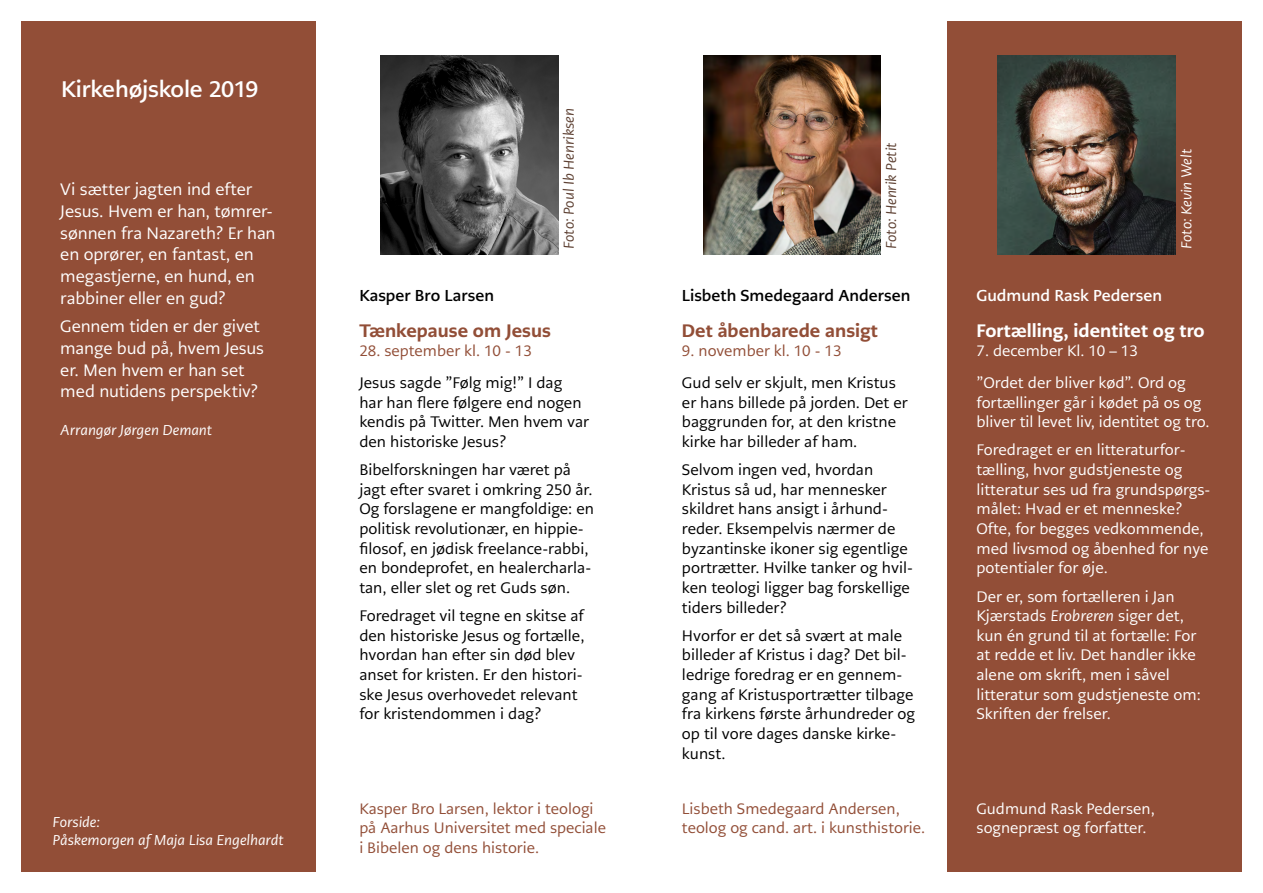
<style>
.page{position:relative;width:1263px;height:893px;background:#fff}
.page>*{position:absolute;margin:0;border:0;box-sizing:border-box;transform-origin:0 0}
.t1{font:700 22.5px "PMN Caecilia Sans Text";letter-spacing:-.01em;color:#fff}
.t2{font:800 18px "PMN Caecilia Sans Text";color:#924e37}
.t3{font:800 18px "PMN Caecilia Sans Text";color:#fff}
.t4{font:16.5px/21.8px "PMN Caecilia Sans Text";letter-spacing:-.01em;color:#fff}
.t5{font:700 15.75px "PMN Caecilia Sans Text";color:#000}
.t6{font:700 15.75px "PMN Caecilia Sans Text";color:#fff}
.t7{font:15.15px/19.6px "PMN Caecilia Sans Text";color:#000}
.t8{font:15.15px/19.6px "PMN Caecilia Sans Text";color:#fff}
.t9{font:15px/19.5px "PMN Caecilia Sans Text";color:#924e37}
.t10{font:15px/19.5px "PMN Caecilia Sans Text";color:#fff}
.t11{font:italic 14.25px/17.1px "PMN Caecilia Sans Text";letter-spacing:-.005em;color:#fff}
.t12{font:italic 14.25px "PMN Caecilia Sans Text";letter-spacing:-.005em;color:#5e4133}
.s1{font-style:italic}
</style>
<div class="page">
<div style="left:21px;top:21px;width:295px;height:851px;background:#924e37"></div>
<div style="left:947px;top:21px;width:295px;height:851px;background:#924e37"></div>
<img style="left:381px;top:55px;width:177px;height:199px">
<img style="left:703px;top:55px;width:178px;height:199px">
<img style="left:998px;top:55px;width:177px;height:199px">
<h1 class="t1" style="left:61px;top:75px;width:199px">Kirkehøjskole 2019</h1>
<p class="t4" style="left:60px;top:178px;width:217px">Vi sætter jagten ind efter<br>Jesus. Hvem er han, tømrer&shy;sønnen fra Nazareth? Er han en oprører, en fantast, en megastjerne, en hund, en rabbiner eller en gud?</p>
<p class="t4" style="left:60px;top:315px;width:205px">Gennem tiden er der givet mange bud på, hvem Jesus er. Men hvem er han set med nutidens perspektiv?</p>
<p class="t11" style="left:60px;top:422px;width:153px">Arrangør Jørgen Demant</p>
<p class="t11" style="left:53px;top:814px;width:232px">Forside:<br>Påskemorgen af Maja Lisa Engelhardt</p>
<p class="t12" style="left:560px;top:249px;width:142px;rotate:-90deg">Foto: Poul Ib Henriksen</p>
<p class="t5" style="left:359px;top:285px;width:136px">Kasper Bro Larsen</p>
<p class="t2" style="left:359px;top:318px;width:193px">Tænkepause om Jesus</p>
<p class="t9" style="left:359px;top:341px;width:174px">28. september kl. 10 - 13</p>
<p class="t7" style="left:359px;top:373px;width:231px">Jesus sagde ”Følg mig!” I dag har han flere følgere end nogen kendis på Twitter. Men hvem var den historiske Jesus?</p>
<p class="t7" style="left:359px;top:460px;width:236px">Bibelforskningen har været på jagt efter svaret i omkring 250 år.<br>Og forslagene er mangfoldige: en politisk revolutionær, en hippie&shy;filosof, en jødisk freelance-rabbi, en bondeprofet, en healercharla&shy;tan, eller slet og ret Guds søn.</p>
<p class="t7" style="left:359px;top:606px;width:227px">Foredraget vil tegne en skitse af den historiske Jesus og fortælle, hvordan han efter sin død blev anset for kristen. Er den histori&shy;ske Jesus overhovedet relevant for kristendommen i dag?</p>
<p class="t9" style="left:359px;top:799px;width:248px">Kasper Bro Larsen, lektor i teologi på Aarhus Universitet med speciale i Bibelen og dens historie.</p>
<p class="t12" style="left:882px;top:249px;width:108px;rotate:-90deg">Foto: Henrik Petit</p>
<p class="t11" style="left:1178px;top:249px;width:101px;rotate:-90deg">Foto: Kevin Welt</p>
<p class="t5" style="left:682px;top:285px;width:230px">Lisbeth Smedegaard Andersen</p>
<p class="t2" style="left:682px;top:318px;width:198px">Det åbenbarede ansigt</p>
<p class="t9" style="left:682px;top:341px;width:161px">9. november kl. 10 - 13</p>
<p class="t7" style="left:682px;top:373px;width:227px">Gud selv er skjult, men Kristus er hans billede på jorden. Det er baggrunden for, at den kristne kirke har billeder af ham.</p>
<p class="t7" style="left:682px;top:460px;width:232px">Selvom ingen ved, hvordan<br>Kristus så ud, har mennesker skildret hans ansigt i århund&shy;reder. Eksempelvis nærmer de byzantinske ikoner sig egentlige portrætter. Hvilke tanker og hvil&shy;ken teologi ligger bag forskellige tiders billeder?</p>
<p class="t7" style="left:682px;top:626px;width:235px">Hvorfor er det så svært at male billeder af Kristus i dag? Det bil&shy;ledrige foredrag er en gennem&shy;gang af Kristusportrætter tilbage fra kirkens første århundreder og op til vore dages danske kirke&shy;kunst.</p>
<p class="t6" style="left:976px;top:285px;width:187px">Gudmund Rask Pedersen</p>
<p class="t3" style="left:976px;top:318px;width:230px">Fortælling, identitet og tro</p>
<p class="t10" style="left:976px;top:341px;width:163px">7. december Kl. 10 – 13</p>
<p class="t8" style="left:976px;top:373px;width:235px">”Ordet der bliver kød”. Ord og fortællinger går i kødet på os og bliver til levet liv, identitet og tro.</p>
<p class="t8" style="left:976px;top:440px;width:235px">Foredraget er en litteraturfor&shy;tælling, hvor gudstjeneste og litteratur ses ud fra grundspørgs&shy;målet: Hvad er et menneske?<br>Ofte, for begges vedkommende, med livsmod og åbenhed for nye potentialer for øje.</p>
<p class="t8" style="left:976px;top:586px;width:226px">Der er, som fortælleren i Jan<br>Kjærstads <span class="s1">Erobreren</span> siger det, kun én grund til at fortælle: For at redde et liv. Det handler ikke alene om skrift, men i såvel litteratur som gudstjeneste om:<br>Skriften der frelser.</p>
<p class="t9" style="left:682px;top:799px;width:245px">Lisbeth Smedegaard Andersen, teolog og cand. art. i kunsthistorie.</p>
<p class="t10" style="left:976px;top:799px;width:180px">Gudmund Rask Pedersen, sognepræst og forfatter.</p>
</div>
